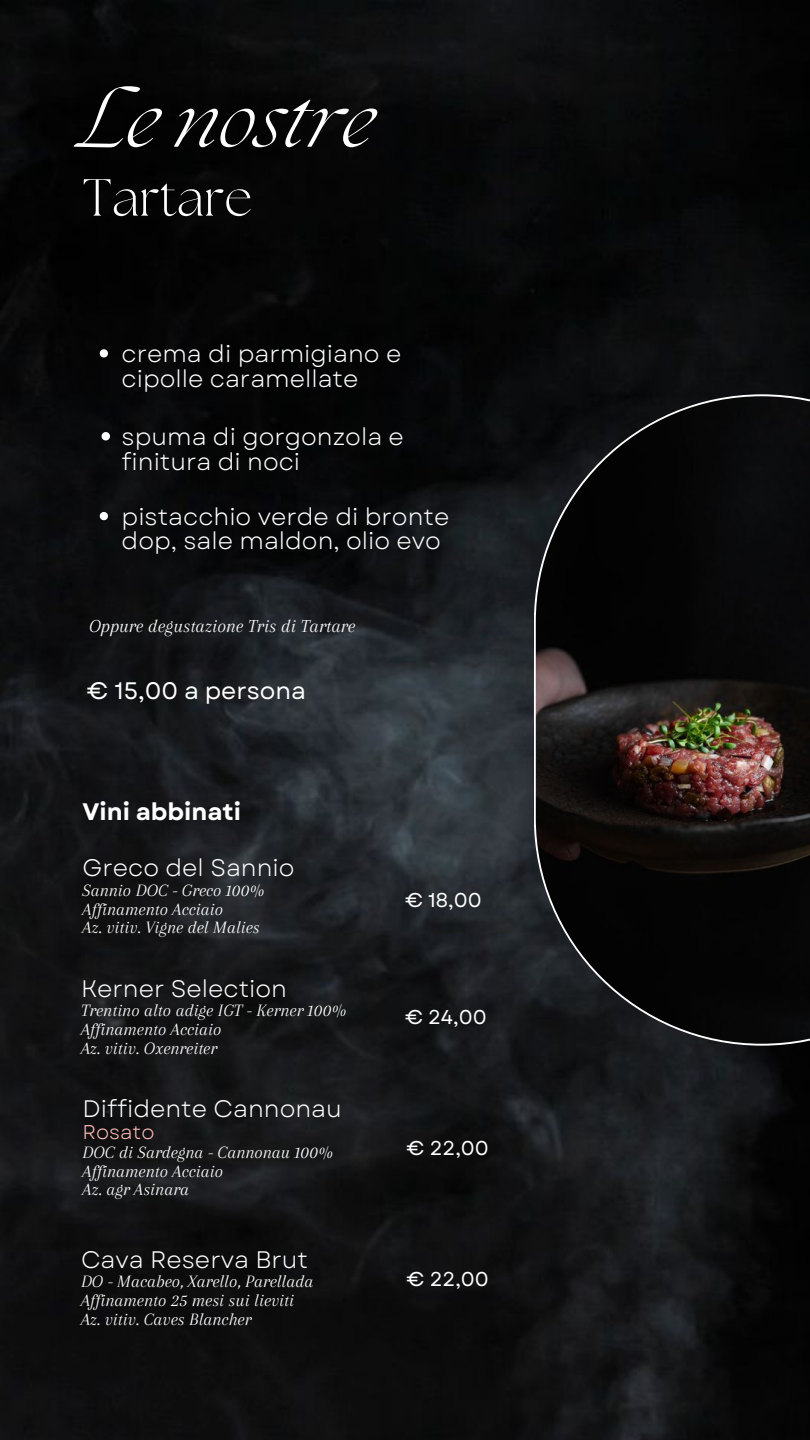
<style>
.page{position:relative;width:810px;height:1440px;background:#fff}
.page>*{position:absolute;margin:0;border:0;box-sizing:border-box;transform-origin:0 0}
.t1{font:italic 300 75.1px "The Seasons";color:#fff}
.t2{font:300 52.1px "The Seasons";color:#fff}
.t3{font:23.9px/24.8px "Garet";color:#fff}
.t4{font:23.9px "Garet";color:#fff}
.t5{font:700 23.9px "Garet";color:#fff}
.t6{font:20px "Garet";color:#fff}
.t7{font:19.9px "Garet";color:#ffbbb9}
.t8{font:italic 19px "Arapey";color:#fff}
.t9{font:italic 18px "Arapey";color:#fff}
</style>
<div class="page">
<img style="left:0;top:0;width:810px;height:1440px">
<svg style="left:534px;top:394px;width:276px;height:652px;background:#161312"></svg>
<svg style="left:100px;top:349px;width:8px;height:9px"></svg>
<svg style="left:102px;top:432px;width:8px;height:8px"></svg>
<svg style="left:100px;top:512px;width:8px;height:8px"></svg>
<p class="t1" style="left:81px;top:87px;width:295px">Le nostre</p>
<p class="t2" style="left:83px;top:174px;width:171px">Tartare</p>
<p class="t3" style="left:122px;top:341px;width:281px">crema di parmigiano e cipolle caramellate</p>
<p class="t3" style="left:122px;top:424px;width:284px;line-height:25.3px">spuma di gorgonzola e finitura di noci</p>
<p class="t3" style="left:122px;top:504px;width:329px">pistacchio verde di bronte dop, sale maldon, olio evo</p>
<p class="t8" style="left:89px;top:616px;width:268px">Oppure degustazione Tris di Tartare</p>
<p class="t4" style="left:87px;top:673px;width:221px">€ 15,00 a persona</p>
<p class="t5" style="left:83px;top:795px;width:160px">Vini abbinati</p>
<p class="t3" style="left:83px;top:856px;width:213px">Greco del Sannio</p>
<p class="t9" style="left:83px;top:880px;width:184px">Sannio DOC - Greco 100%</p>
<p class="t9" style="left:83px;top:899px;width:142px">Affinamento Acciaio</p>
<p class="t9" style="left:83px;top:918px;width:179px">Az. vitiv. Vigne del Malies</p>
<p class="t3" style="left:81px;top:976px;width:208px">Kerner Selection</p>
<p class="t9" style="left:81px;top:1001px;width:268px">Trentino alto adige IGT - Kerner 100%</p>
<p class="t9" style="left:81px;top:1020px;width:142px">Affinamento Acciaio</p>
<p class="t9" style="left:81px;top:1038px;width:138px">Az. vitiv. Oxenreiter</p>
<p class="t3" style="left:83px;top:1097px;width:261px">Diffidente Cannonau</p>
<p class="t7" style="left:83px;top:1118px;width:73px">Rosato</p>
<p class="t9" style="left:83px;top:1142px;width:253px">DOC di Sardegna - Cannonau 100%</p>
<p class="t9" style="left:83px;top:1161px;width:142px">Affinamento Acciaio</p>
<p class="t9" style="left:83px;top:1180px;width:108px">Az. agr Asinara</p>
<p class="t3" style="left:81px;top:1247px;width:229px">Cava Reserva Brut</p>
<p class="t9" style="left:81px;top:1272px;width:234px">DO - Macabeo, Xarello, Parellada</p>
<p class="t9" style="left:81px;top:1291px;width:215px">Affinamento 25 mesi sui lieviti</p>
<p class="t9" style="left:81px;top:1309px;width:172px">Az. vitiv. Caves Blancher</p>
<p class="t6" style="left:405px;top:886px;width:78px">€ 18,00</p>
<p class="t6" style="left:405px;top:1003px;width:83px">€ 24,00</p>
<p class="t6" style="left:407px;top:1134px;width:84px">€ 22,00</p>
<p class="t6" style="left:407px;top:1265px;width:84px">€ 22,00</p>
</div>
